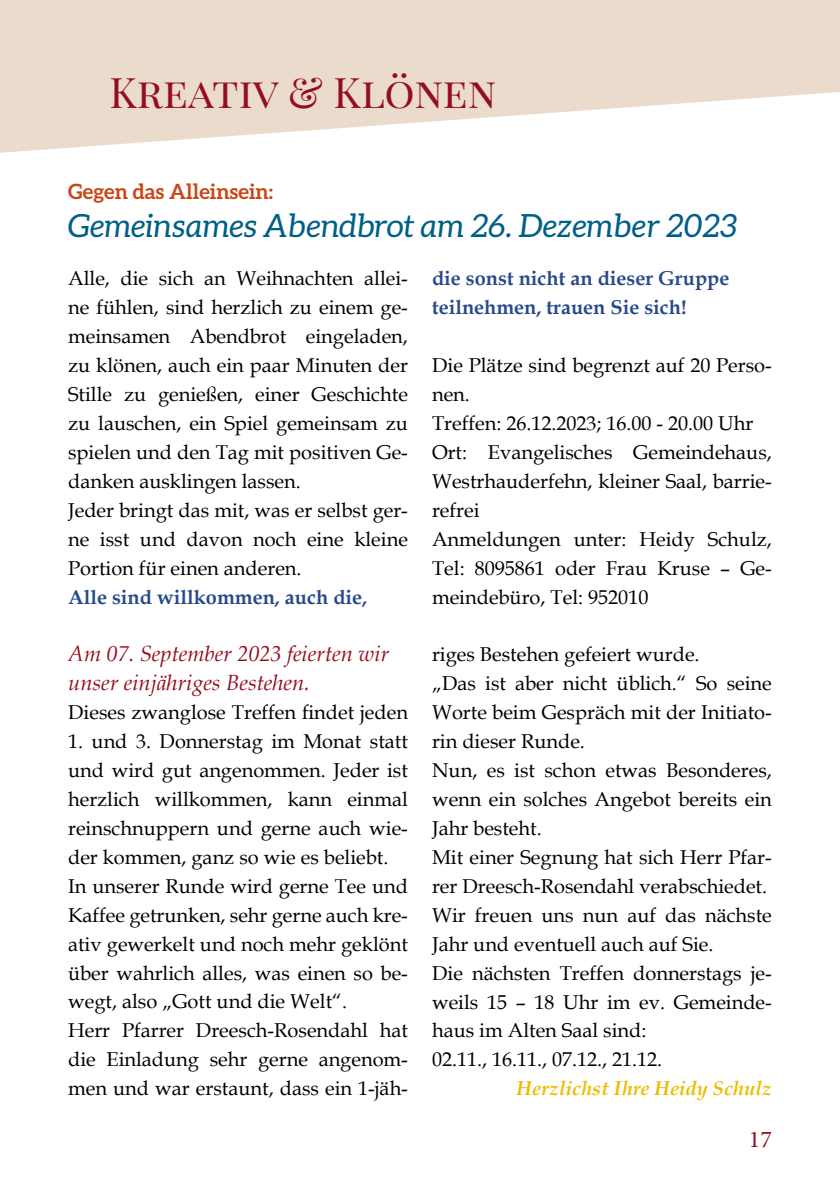
<style>
.page{position:relative;width:840px;height:1191px;background:#fff}
.page>*{position:absolute;margin:0;border:0;box-sizing:border-box;transform-origin:0 0}
.t1{font:42px "Playfair Display SC";color:#940d1e}
.t2{font:italic 32px "Aleo";color:#005f88}
.t3{font:24px "Minion Pro";color:#940d1e}
.t4{font:italic 22px/29px "Book Antiqua";color:#940d1e}
.t5{font:700 21px "Aleo";color:#ca4615}
.t6{font:20px/29px "Book Antiqua";color:#000}
.t7{font:700 20px/29px "Book Antiqua";color:#28498b}
.t8{font:italic 700 20px "Book Antiqua";color:#ebbd00}
</style>
<div class="page">
<svg style="left:0;top:0;width:839px;height:153px;fill:#ebdbcd"></svg>
<h1 class="t1" style="left:109px;top:66px;width:388px">Kreativ &amp; Klönen</h1>
<p class="t5" style="left:68px;top:179px;width:206px">Gegen das Alleinsein:</p>
<h2 class="t2" style="left:68px;top:207px;width:670px">Gemeinsames Abendbrot am 26. Dezember 2023</h2>
<p class="t6" style="left:68px;top:263px;width:341px">Alle, die sich an Weihnachten allei&shy;ne fühlen, sind herzlich zu einem ge&shy;meinsamen Abendbrot eingeladen, zu klönen, auch ein paar Minuten der Stille zu genießen, einer Geschichte zu lauschen, ein Spiel gemeinsam zu spielen und den Tag mit positiven Ge&shy;danken ausklingen lassen.<br>Jeder bringt das mit, was er selbst ger&shy;ne isst und davon noch eine kleine Portion für einen anderen.</p>
<p class="t7" style="left:68px;top:582px;width:300px">Alle sind willkommen, auch die,</p>
<p class="t7" style="left:432px;top:264px;width:299px">die sonst nicht an dieser Gruppe teilnehmen, trauen Sie sich!</p>
<p class="t6" style="left:432px;top:350px;width:341px">Die Plätze sind begrenzt auf 20 Perso&shy;nen.<br>Treffen: 26.12.2023; 16.00 - 20.00 Uhr<br>Ort: Evangelisches Gemeindehaus,<br>Westrhauderfehn, kleiner Saal, barrie&shy;refrei<br>Anmeldungen unter: Heidy Schulz,<br>Tel: 8095861 oder Frau Kruse – Ge&shy;meindebüro, Tel: 952010</p>
<p class="t4" style="left:68px;top:638px;width:322px">Am 07. September 2023 feierten wir unser einjähriges Bestehen.</p>
<p class="t6" style="left:68px;top:697px;width:341px">Dieses zwanglose Treffen findet jeden</p>
<p class="t6" style="left:68px;top:726px;width:341px">1. und 3. Donnerstag im Monat statt und wird gut angenommen. Jeder ist herzlich willkommen, kann einmal reinschnuppern und gerne auch wie&shy;der kommen, ganz so wie es beliebt.<br>In unserer Runde wird gerne Tee und Kaffee getrunken, sehr gerne auch kre&shy;ativ gewerkelt und noch mehr geklönt über wahrlich alles, was einen so be&shy;wegt, also „Gott und die Welt“.<br>Herr Pfarrer Dreesch-Rosendahl hat die Einladung sehr gerne angenom&shy;men und war erstaunt, dass ein 1-jäh-</p>
<p class="t6" style="left:432px;top:639px;width:341px">riges Bestehen gefeiert wurde.<br>„Das ist aber nicht üblich.“ So seine<br>Worte beim Gespräch mit der Initiato&shy;rin dieser Runde.<br>Nun, es ist schon etwas Besonderes, wenn ein solches Angebot bereits ein<br>Jahr besteht.<br>Mit einer Segnung hat sich Herr Pfar&shy;rer Dreesch-Rosendahl verabschiedet.<br>Wir freuen uns nun auf das nächste<br>Jahr und eventuell auch auf Sie.<br>Die nächsten Treffen donnerstags je&shy;weils 15 – 18 Uhr im ev. Gemeinde&shy;haus im Alten Saal sind:<br>02.11., 16.11., 07.12., 21.12.</p>
<p class="t8" style="left:516px;top:1074px;width:256px">Herzlichst Ihre Heidy Schulz</p>
<p class="t3" style="left:748px;top:1123px;width:25px">17</p>
</div>
